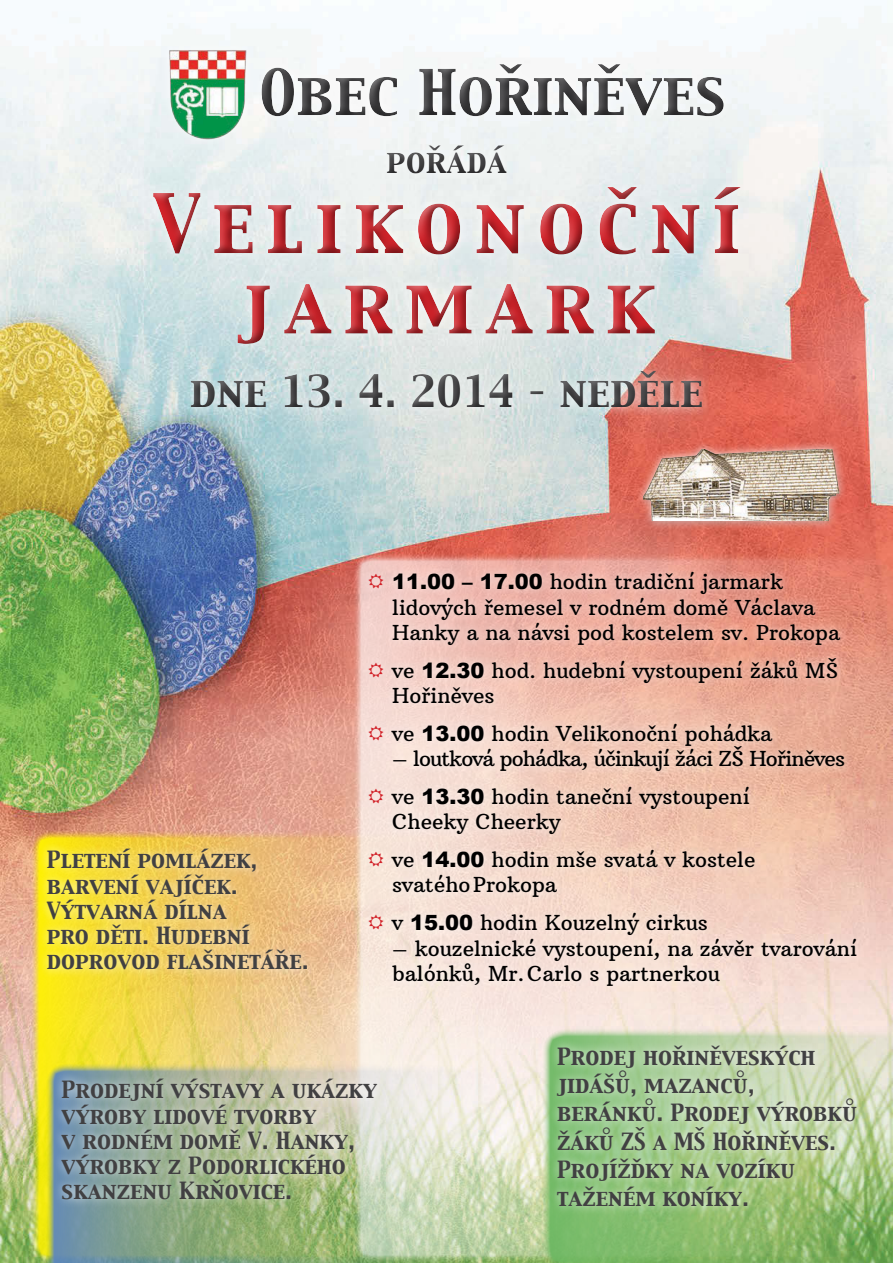
<style>
.page{position:relative;width:893px;height:1263px;background:#fff}
.page>*{position:absolute;margin:0;border:0;box-sizing:border-box;transform-origin:0 0}
.t1{font:72px/80.4px "Capitals";letter-spacing:.16em;color:#d2232a;text-align:center}
.t2{font:55.5px "Capitals";color:#3e3d3f}
.t3{font:39px "Capitals";color:#414042}
.t4{font:30px "Capitals";color:#3e3d3f}
.t5{font:21px/25.2px "Arbutus Slab";color:#000}
.t6{font:21px/25.2px "Capitals";color:#414042}
.t7{font:21px/38px "Arbutus Slab";letter-spacing:-.04em;color:#000}
.s1{font-family:"Arial";font-weight:900}
</style>
<div class="page">
<img style="left:0;top:6px;width:893px;height:1257px">
<svg style="left:31px;top:830px;width:476px;height:433px;background:#eecf6a"></svg>
<div style="left:38px;top:839px;width:278px;height:140px;background:#fff;opacity:.75"></div>
<svg style="left:353px;top:553px;width:540px;height:710px;background:#efc7ba"></svg>
<svg style="left:542px;top:1028px;width:351px;height:235px;background:#9bc17f"></svg>
<div style="left:548px;top:1036px;width:317px;height:179px;background:#fff;opacity:.75"></div>
<img style="left:46px;top:1063px;width:511px;height:200px">
<div style="left:53px;top:1070px;width:333px;height:139px;background:#fff;opacity:.75"></div>
<div style="left:360px;top:563px;width:505px;height:432px;background:#fff;opacity:.75"></div>
<div style="left:634px;top:440px;width:214px;height:91px;background:#fff;opacity:.75"></div>
<div style="left:640px;top:447px;width:204px;height:80px;background:#fff;opacity:.33"></div>
<div style="left:637px;top:443px;width:199px;height:81px;background:#000;opacity:.27"></div>
<div style="left:160px;top:41px;width:95px;height:107px;background:#fff;opacity:.75"></div>
<img style="left:169px;top:50px;width:77px;height:4px">
<div style="left:146px;top:56px;width:604px;height:365px;background:#000;opacity:.75"></div>
<svg style="left:368px;top:574px;width:15px;height:15px"></svg>
<svg style="left:368px;top:662px;width:15px;height:15px"></svg>
<svg style="left:368px;top:725px;width:15px;height:15px"></svg>
<svg style="left:368px;top:789px;width:15px;height:14px"></svg>
<svg style="left:368px;top:852px;width:15px;height:15px"></svg>
<svg style="left:368px;top:915px;width:15px;height:15px"></svg>
<h2 class="t2" style="left:259px;top:55px;width:468px">Obec Hořiněves</h2>
<h3 class="t4" style="left:386px;top:140px;width:122px">pořádá</h3>
<h1 class="t1" style="left:153px;top:188px;width:589px">Velikonoční jarmark</h1>
<h3 class="t3" style="left:190px;top:365px;width:515px">dne 13. 4. 2014 – neděle</h3>
<p class="t6" style="left:47px;top:848px;width:263px">Pletení pomlázek, barvení vajíček.<br>Výtvarná dílna<br>pro děti. Hudební doprovod flašinetáře.</p>
<p class="t5" style="left:392px;top:569px;width:449px"><span class="s1">11.00 – 17.00</span> hodin tradiční jarmark lidových řemesel v rodném domě Václava<br>Hanky a na návsi pod kostelem sv. Prokopa</p>
<p class="t5" style="left:392px;top:658px;width:448px">ve <span class="s1">12.30</span> hod. hudební vystoupení žáků MŠ<br>Hořiněves</p>
<p class="t5" style="left:392px;top:721px;width:382px">ve <span class="s1">13.00</span> hodin Velikonoční pohádka</p>
<p class="t7" style="left:392px;top:740px;width:454px">– loutková pohádka, účinkují žáci ZŠ Hořiněves ve <span class="s1">13.30</span> hodin taneční vystoupení</p>
<p class="t5" style="left:392px;top:803px;width:365px;line-height:38px">Cheeky Cheerky<br>ve <span class="s1">14.00</span> hodin mše svatá v kostele</p>
<p class="t5" style="left:392px;top:866px;width:317px;line-height:38px">svatéhoProkopa<br>v <span class="s1">15.00</span> hodin Kouzelný cirkus</p>
<p class="t5" style="left:392px;top:935px;width:466px">– kouzelnické vystoupení, na závěr tvarování balónků, Mr.Carlo s partnerkou</p>
<p class="t6" style="left:62px;top:1079px;width:317px">Prodejní výstavy a ukázky výroby lidové tvorby<br>v rodném domě V. Hanky, výrobky z Podorlického skanzenu Krňovice.</p>
<p class="t6" style="left:557px;top:1044px;width:301px;line-height:28.2px">Prodej hořiněveských jidášů, mazanců, beránků. Prodej výrobků žáků ZŠ a MŠ Hořiněves.<br>Projížďky na vozíku taženém koníky.</p>
</div>
